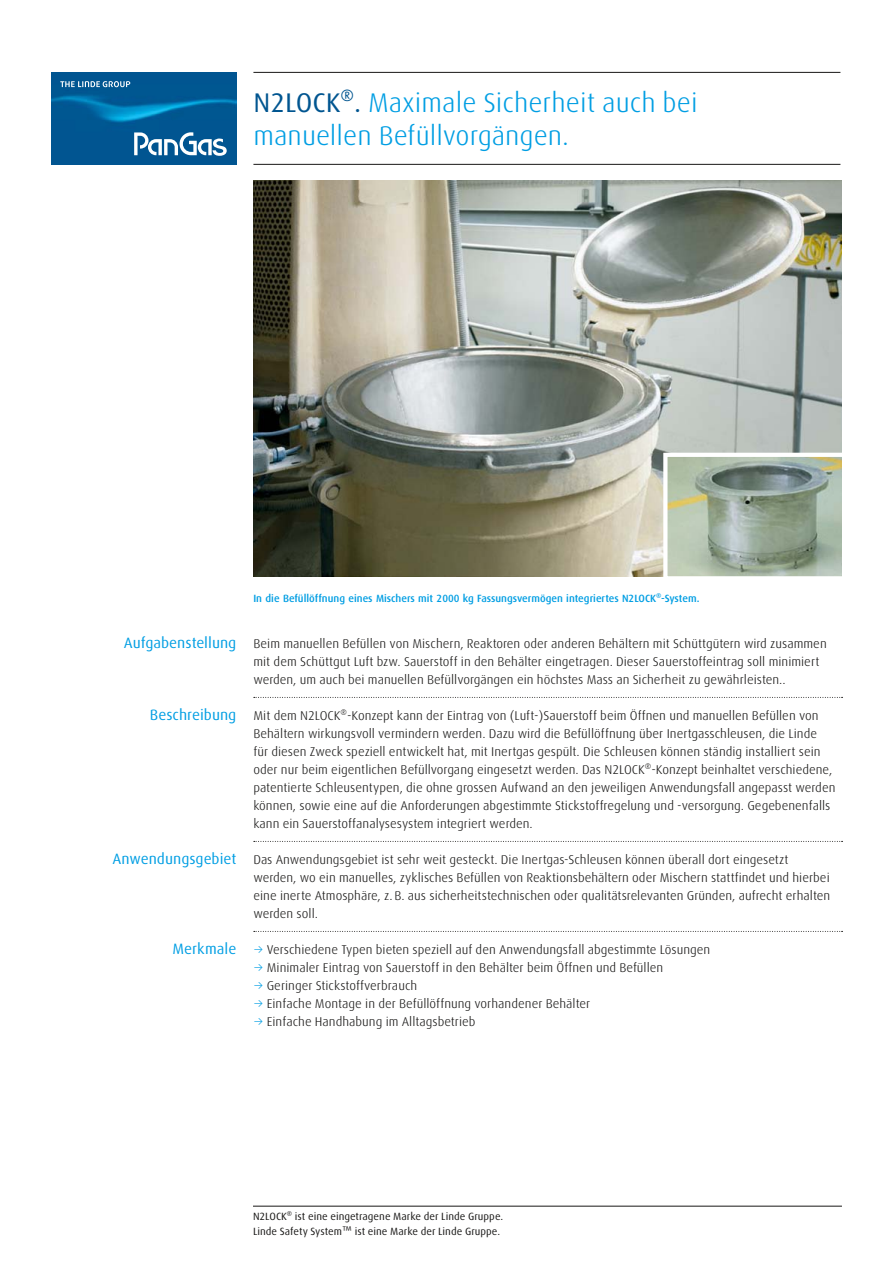
<style>
.page{position:relative;width:893px;height:1263px;background:#fff}
.page>*{position:absolute;margin:0;border:0;box-sizing:border-box;transform-origin:0 0}
.t1{font:300 27px/33px "Linde Dax Global";color:#009ee3}
.t2{font:15px "Linde Dax Global";color:#009ee3}
.t3{font:300 12.75px/18px "Linde Dax Global";color:#181716}
.t4{font:10.5px/14.7px "Linde Dax Global";color:#181716}
.t5{font:500 10.5px "Linde Dax Global";color:#009ee3}
.s1{font-weight:400;color:#005590}
.s2{color:#009ee3}
</style>
<div class="page">
<img style="left:51px;top:72px;width:185px;height:92px">
<img style="left:60px;top:81px;width:70px;height:6px">
<img style="left:134px;top:132px;width:93px;height:24px">
<hr style="left:253px;top:1206px;width:589px;height:1px;background:#181716">
<img style="left:253px;top:180px;width:589px;height:396px">
<img style="left:668px;top:458px;width:173px;height:117px">
<div style="left:663px;top:453px;width:183px;height:127px;border:4px solid #fff"></div>
<hr style="left:253px;top:72px;width:587px;height:1px;background:#181716">
<hr style="left:253px;top:164px;width:587px;height:1px;background:#181716">
<svg style="left:254px;top:697px;width:589px;height:1px"></svg>
<svg style="left:254px;top:841px;width:589px;height:1px"></svg>
<svg style="left:254px;top:931px;width:589px;height:1px"></svg>
<h1 class="t1" style="left:253px;top:87px;width:446px"><span class="s1">N2LOCK®.</span> Maximale Sicherheit auch bei manuellen Befüllvorgängen.</h1>
<p class="t2" style="left:124px;top:634px;width:114px">Aufgabenstellung</p>
<p class="t2" style="left:150px;top:706px;width:88px">Beschreibung</p>
<p class="t2" style="left:113px;top:850px;width:125px">Anwendungsgebiet</p>
<p class="t2" style="left:172px;top:940px;width:66px">Merkmale</p>
<p class="t5" style="left:253px;top:592px;width:447px">In die Befüllöffnung eines Mischers mit 2000 kg Fassungsvermögen integriertes N2LOCK®-System.</p>
<p class="t3" style="left:253px;top:635px;width:575px">Beim manuellen Befüllen von Mischern, Reaktoren oder anderen Behältern mit Schüttgütern wird zusammen mit dem Schüttgut Luft bzw. Sauerstoff in den Behälter eingetragen. Dieser Sauerstoffeintrag soll minimiert werden, um auch bei manuellen Befüllvorgängen ein höchstes Mass an Sicherheit zu gewährleisten..</p>
<p class="t3" style="left:253px;top:707px;width:584px">Mit dem N2LOCK®-Konzept kann der Eintrag von (Luft-)Sauerstoff beim Öffnen und manuellen Befüllen von Behältern wirkungsvoll vermindern werden. Dazu wird die Befüllöffnung über Inertgasschleusen, die Linde<br>für diesen Zweck speziell entwickelt hat, mit Inertgas gespült. Die Schleusen können ständig installiert sein oder nur beim eigentlichen Befüllvorgang eingesetzt werden. Das N2LOCK®-Konzept beinhaltet verschiedene, patentierte Schleusentypen, die ohne grossen Aufwand an den jeweiligen Anwendungsfall angepasst werden können, sowie eine auf die Anforderungen abgestimmte Stickstoffregelung und -versorgung. Gegebenenfalls kann ein Sauerstoffanalysesystem integriert werden.</p>
<p class="t3" style="left:253px;top:851px;width:578px">Das Anwendungsgebiet ist sehr weit gesteckt. Die Inertgas-Schleusen können überall dort eingesetzt werden, wo ein manuelles, zyklisches Befüllen von Reaktionsbehältern oder Mischern stattfindet und hierbei eine inerte Atmosphäre, z.B. aus sicherheitstechnischen oder qualitätsrelevanten Gründen, aufrecht erhalten werden soll.</p>
<p class="t3" style="left:253px;top:941px;width:458px"><span class="s2">→</span> Verschiedene Typen bieten speziell auf den Anwendungsfall abgestimmte Lösungen</p>
<p class="t3" style="left:253px;top:959px;width:411px"><span class="s2">→</span> Minimaler Eintrag von Sauerstoff in den Behälter beim Öffnen und Befüllen</p>
<p class="t3" style="left:253px;top:977px;width:165px"><span class="s2">→</span> Geringer Stickstoffverbrauch</p>
<p class="t3" style="left:253px;top:995px;width:338px"><span class="s2">→</span> Einfache Montage in der Befüllöffnung vorhandener Behälter</p>
<p class="t3" style="left:253px;top:1013px;width:224px"><span class="s2">→</span> Einfache Handhabung im Alltagsbetrieb</p>
<p class="t4" style="left:253px;top:1209px;width:252px">N2LOCK® ist eine eingetragene Marke der Linde Gruppe.<br>Linde Safety System™ ist eine Marke der Linde Gruppe.</p>
</div>
